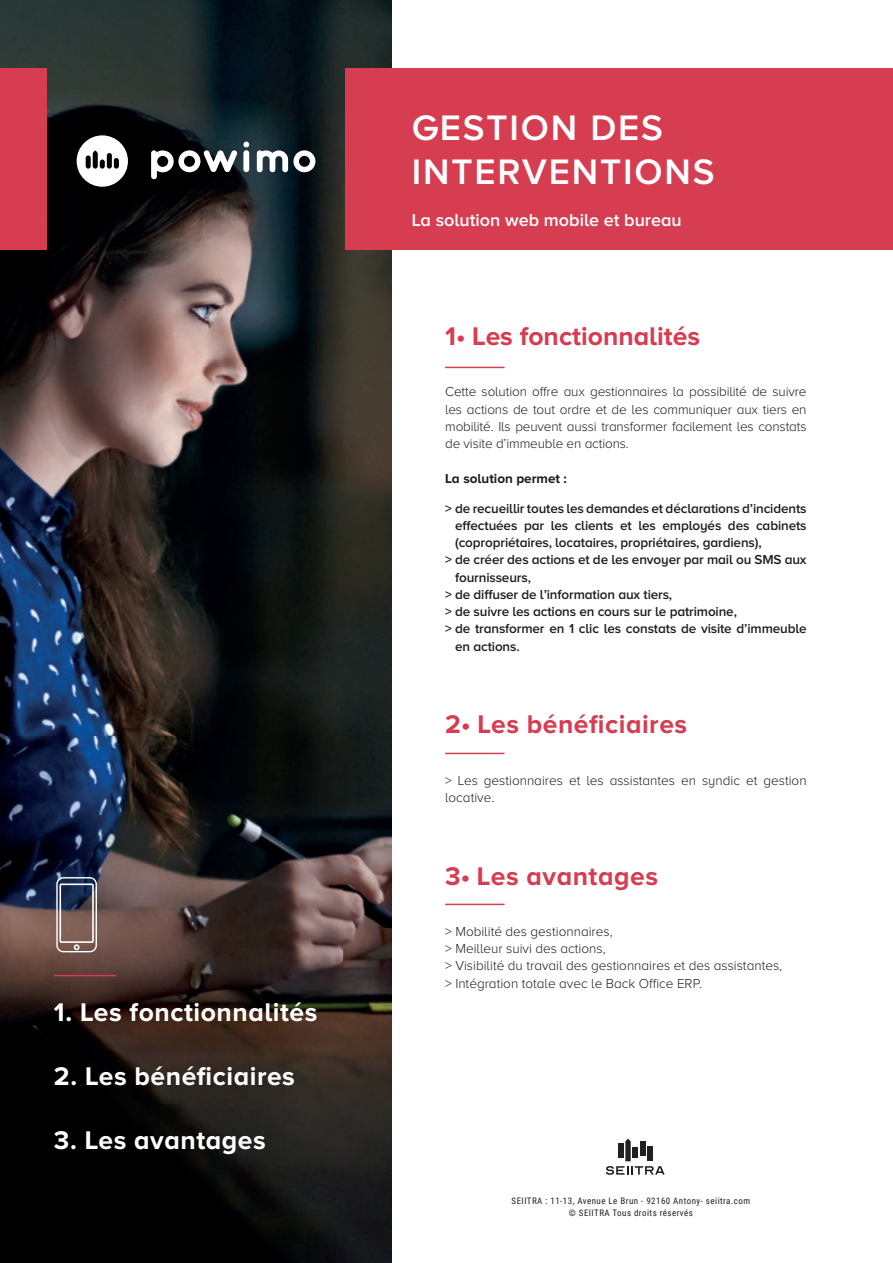
<style>
.page{position:relative;width:893px;height:1263px;background:#fff}
.page>*{position:absolute;margin:0;border:0;box-sizing:border-box;transform-origin:0 0}
.t1{font:600 36.75px/44.1px "Proxima Nova A";letter-spacing:.05em;color:#fff}
.t2{font:700 26.55px "Proxima Nova A";letter-spacing:.02em;color:#fff}
.t3{font:700 26.55px "Proxima Nova A";letter-spacing:.02em;color:#d63d50}
.t4{font:700 26.55px "Proxima Nova A";color:#d63d50}
.t5{font:600 18px "Proxima Nova A";color:#fff}
.t6{font:300 13.5px/17.2px "Proxima Nova A";color:#1b1e24}
.t7{font:600 13.5px "Proxima Nova A";letter-spacing:-.01em;color:#1b1e24}
.t8{font:700 13.5px "Proxima Nova A";color:#1b1e24}
.t9{font:9px/12px "Roboto Condensed";letter-spacing:.05em;color:#231f20;text-align:center}
</style>
<div class="page">
<img style="left:0;top:0;width:391px;height:1263px">
<div style="left:345px;top:68px;width:548px;height:182px;background:#d63d50"></div>
<div style="left:0;top:68px;width:47px;height:182px;background:#d63d50"></div>
<svg style="left:257px;top:150px;width:58px;height:22px"></svg>
<svg style="left:151px;top:142px;width:98px;height:37px"></svg>
<svg style="left:77px;top:135px;width:51px;height:52px"></svg>
<hr style="left:54px;top:975px;width:62px;height:1px;background:#d63d50">
<svg style="left:606px;top:1138px;width:59px;height:37px"></svg>
<hr style="left:445px;top:367px;width:59px;height:1px;background:#d63d50">
<hr style="left:445px;top:753px;width:59px;height:1px;background:#d63d50">
<hr style="left:445px;top:904px;width:59px;height:1px;background:#d63d50">
<svg style="left:56px;top:877px;width:41px;height:75px;background:#736b72"></svg>
<h2 class="t2" style="left:54px;top:997px;width:265px">1. Les fonctionnalités</h2>
<h2 class="t2" style="left:54px;top:1061px;width:242px">2. Les bénéficiaires</h2>
<h2 class="t2" style="left:54px;top:1125px;width:213px">3. Les avantages</h2>
<h1 class="t1" style="left:412px;top:105px;width:304px">GESTION DES<br>INTERVENTIONS</h1>
<h3 class="t5" style="left:412px;top:209px;width:272px">La solution web mobile et bureau</h3>
<h2 class="t4" style="left:445px;top:321px;width:256px">1• Les fonctionnalités</h2>
<p class="t6" style="left:445px;top:383px;width:363px;text-align:justify">Cette solution offre aux gestionnaires la possibilité de suivre les actions de tout ordre et de les communiquer aux tiers en mobilité. Ils peuvent aussi transformer facilement les constats de visite d’immeuble en actions.</p>
<p class="t8" style="left:445px;top:470px;width:123px">La solution permet :</p>
<p class="t7" style="left:445px;top:500px;width:363px">&gt; de recueillir toutes les demandes et déclarations d’incidents</p>
<p class="t7" style="left:455px;top:518px;width:353px">effectuées par les clients et les employés des cabinets</p>
<p class="t7" style="left:455px;top:535px;width:308px">(copropriétaires, locataires, propriétaires, gardiens),</p>
<p class="t7" style="left:445px;top:552px;width:363px">&gt; de créer des actions et de les envoyer par mail ou SMS aux</p>
<p class="t7" style="left:455px;top:569px;width:77px">fournisseurs,</p>
<p class="t7" style="left:445px;top:587px;width:229px">&gt; de diffuser de l’information aux tiers,</p>
<p class="t7" style="left:445px;top:604px;width:293px">&gt; de suivre les actions en cours sur le patrimoine,</p>
<p class="t7" style="left:445px;top:621px;width:363px">&gt; de transformer en 1 clic les constats de visite d’immeuble</p>
<p class="t7" style="left:455px;top:638px;width:66px">en actions.</p>
<h2 class="t3" style="left:445px;top:709px;width:244px">2• Les bénéficiaires</h2>
<p class="t6" style="left:445px;top:771px;width:363px">&gt; Les gestionnaires et les assistantes en syndic et gestion locative.</p>
<h2 class="t3" style="left:445px;top:861px;width:214px">3• Les avantages</h2>
<p class="t6" style="left:445px;top:923px;width:339px">&gt; Mobilité des gestionnaires,<br>&gt; Meilleur suivi des actions,<br>&gt; Visibilité du travail des gestionnaires et des assistantes, &gt; Intégration totale avec le Back Office ERP.</p>
<p class="t9" style="left:512px;top:1195px;width:240px">SEIITRA : 11-13, Avenue Le Brun - 92160 Antony- seiitra.com © SEIITRA Tous droits réservés</p>
</div>
